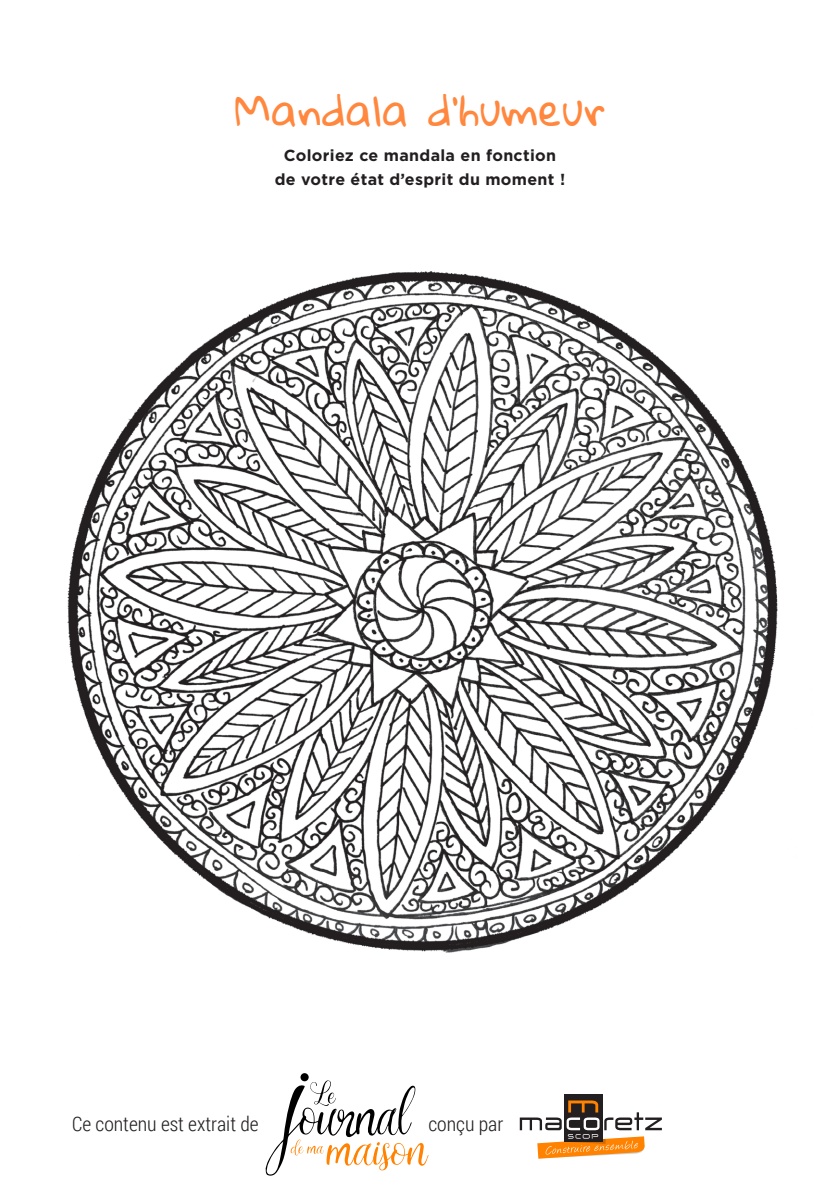
<style>
.page{position:relative;width:840px;height:1191px;background:#fff}
.page>*{position:absolute;margin:0;border:0;box-sizing:border-box;transform-origin:0 0}
.t1{font:37.8px "Gloria Hallelujah";letter-spacing:.02em;color:#ff873e}
.t2{font:300 20px "Roboto Condensed";color:#231f20}
.t3{font:700 16px/24px "Gotham";letter-spacing:.02em;color:#231f20;text-align:center}
</style>
<div class="page">
<img style="left:67px;top:271px;width:711px;height:682px">
<div style="left:300px;top:1073px;width:8px;height:8px;background:#000;border-radius:50%"></div>
<svg style="left:265px;top:1080px;width:163px;height:95px"></svg>
<div style="left:563px;top:1094px;width:39px;height:47px;background:#231f20"></div>
<svg style="left:519px;top:1100px;width:142px;height:58px"></svg>
<p class="t1" style="left:234px;top:91px;width:372px">Mandala d’humeur</p>
<p class="t3" style="left:274px;top:142px;width:292px">Coloriez ce mandala en fonction de votre état d’esprit du moment !</p>
<p class="t2" style="left:72px;top:1109px;width:188px">Ce contenu est extrait de</p>
<p class="t2" style="left:428px;top:1109px;width:76px">conçu par</p>
</div>
